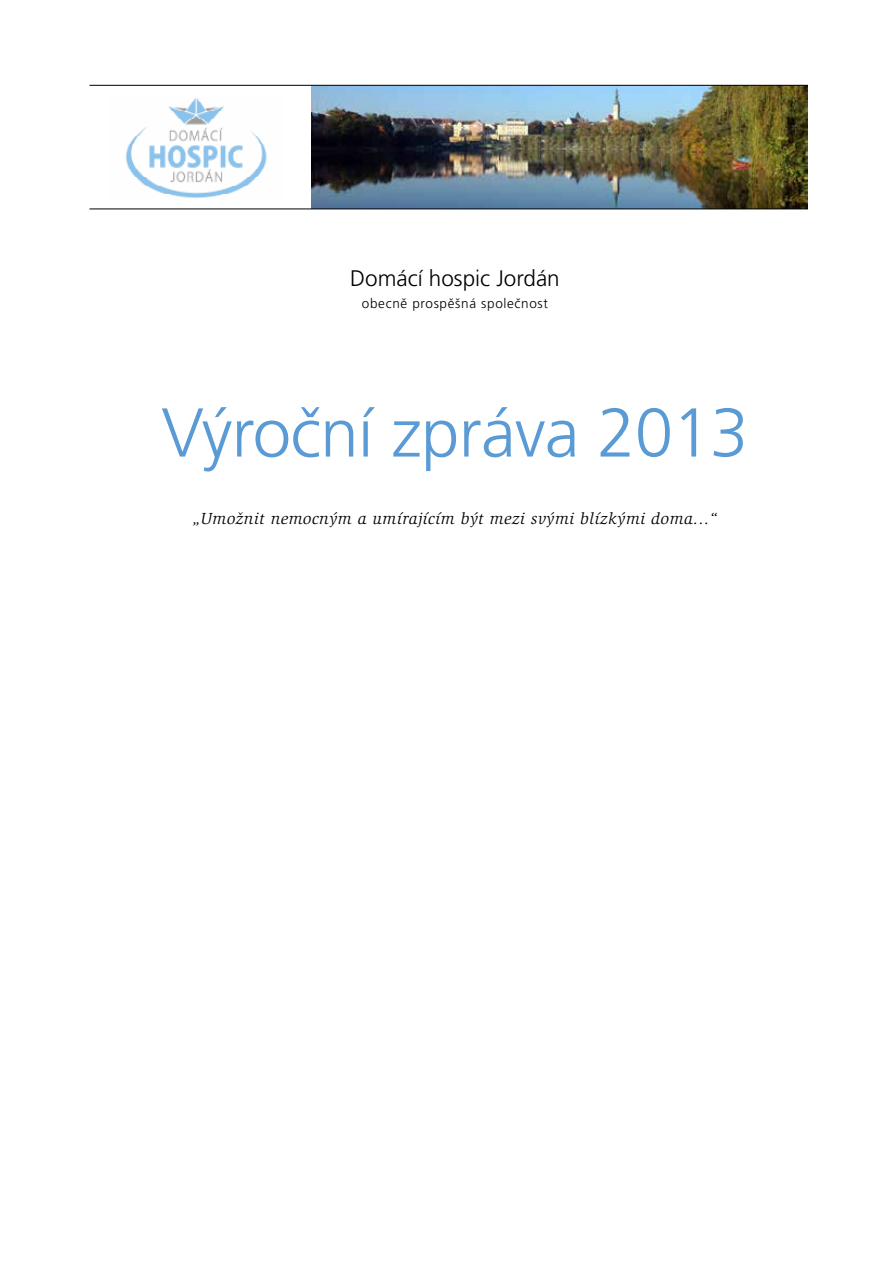
<style>
.page{position:relative;width:893px;height:1263px;background:#fff}
.page>*{position:absolute;margin:0;border:0;box-sizing:border-box;transform-origin:0 0}
.t1{font:300 69px "Frutiger CE";letter-spacing:-.01em;color:#5b9bd5}
.t2{font:300 22.5px "Frutiger CE";color:#000}
.t3{font:italic 16.5px "Slimbach Std";letter-spacing:.03em;color:#000}
.t4{font:300 13.5px "Frutiger CE";letter-spacing:.05em;color:#000}
</style>
<div class="page">
<img style="left:312px;top:86px;width:496px;height:123px">
<hr style="left:89px;top:85px;width:719px;height:1px;background:#000">
<hr style="left:89px;top:209px;width:719px;height:1px;background:#000">
<img style="left:126px;top:98px;width:141px;height:100px">
<h2 class="t2" style="left:350px;top:265px;width:211px">Domácí hospic Jordán</h2>
<p class="t4" style="left:362px;top:296px;width:188px">obecně prospěšná společnost</p>
<h1 class="t1" style="left:161px;top:393px;width:588px">Výroční zpráva 2013</h1>
<p class="t3" style="left:193px;top:509px;width:525px">„Umožnit nemocným a umírajícím být mezi svými blízkými doma...“</p>
</div>
